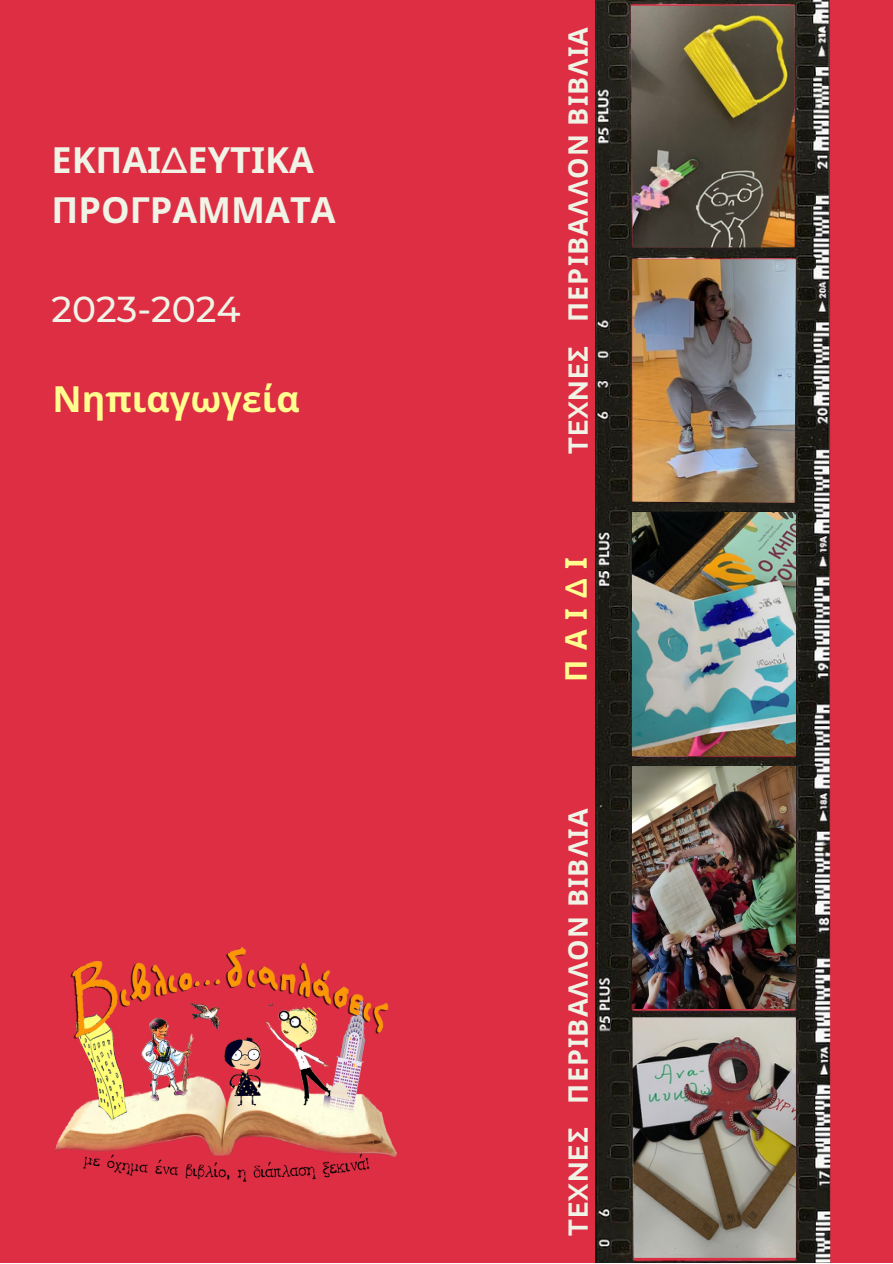
<style>
.page{position:relative;width:893px;height:1264px;background:#fff}
.page>*{position:absolute;margin:0;border:0;box-sizing:border-box;transform-origin:0 0}
.t1{font:700 36px/49.5px "Noto Sans";color:#f0f4e6}
.t2{font:700 36px "Noto Sans";color:#fffe8f}
.t3{font:500 36px "Montserrat";color:#f0f4e6}
.t4{font:700 30px "Noto Sans";color:#fffe8f}
.t5{font:700 27px "Noto Sans";letter-spacing:.04em;color:#f0f4e6}
.s1{font-family:"Montserrat";font-weight:500}
.s2{font-family:"Raleway"}
</style>
<div class="page">
<div style="left:0;top:0;width:892px;height:1262px;background:#dd2e44"></div>
<img style="left:55px;top:947px;width:342px;height:236px">
<img style="left:595px;top:0;width:235px;height:1262px">
<img style="left:630px;top:6px;width:164px;height:241px">
<img style="left:632px;top:259px;width:163px;height:243px">
<img style="left:632px;top:512px;width:163px;height:243px">
<img style="left:632px;top:766px;width:163px;height:242px">
<img style="left:632px;top:1017px;width:163px;height:240px">
<p class="t1" style="left:52px;top:134px;width:285px">ΕΚΠΑΙ<span class="s1">Δ</span>ΕΥΤΙΚΑ<br>ΠΡΟΓΡΑΜΜΑΤΑ</p>
<p class="t3" style="left:52px;top:287px;width:190px">2023-2024</p>
<p class="t2" style="left:52px;top:374px;width:249px">Νηπιαγωγεία</p>
<p class="t5" style="left:559px;top:454px;width:429px;rotate:-90deg"><span class="s2">TEXNE</span>Σ ΠΕΡΙΒΑΛΛΟΝ ΒΙΒΛΙΑ</p>
<p class="t4" style="left:554px;top:682px;width:126px;rotate:-90deg">ΠΑΙ<span class="s2">Δ</span>Ι</p>
<p class="t5" style="left:559px;top:1235px;width:429px;rotate:-90deg"><span class="s2">TEXNE</span>Σ ΠΕΡΙΒΑΛΛΟΝ ΒΙΒΛΙΑ</p>
</div>
